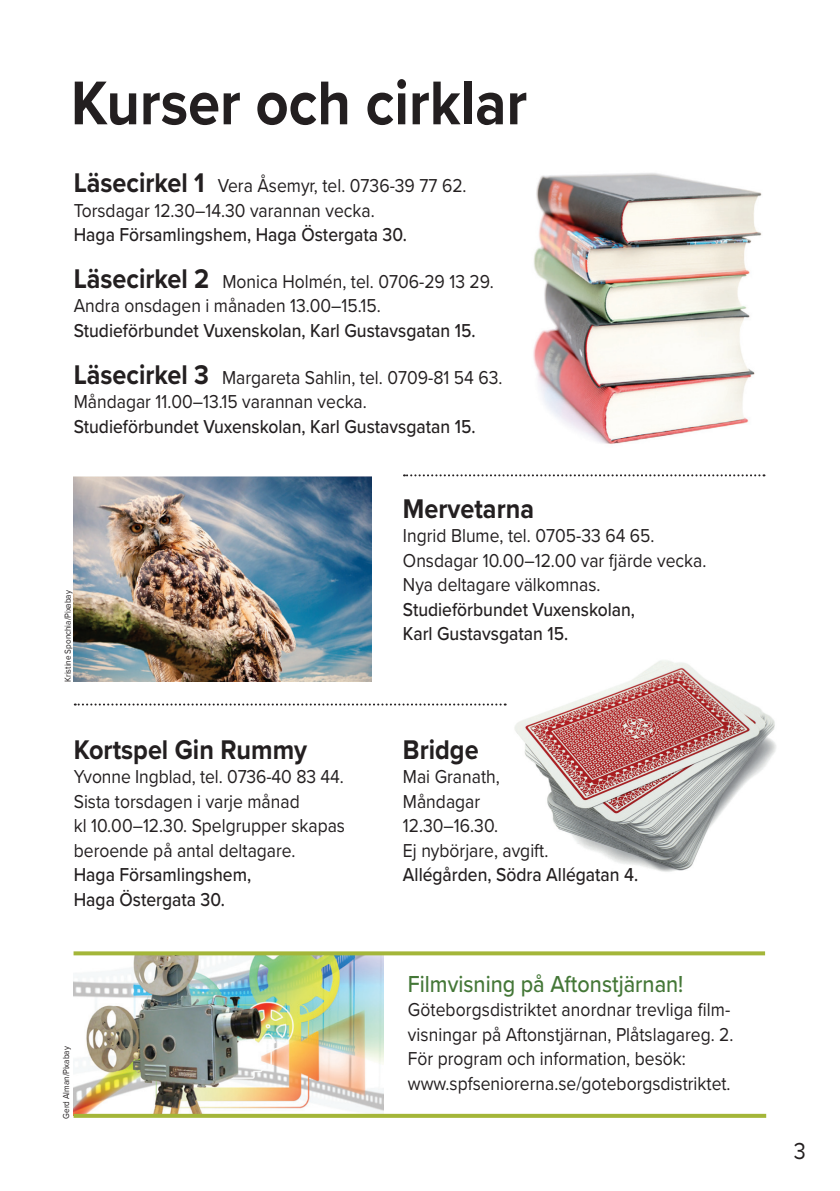
<style>
.page{position:relative;width:840px;height:1191px;background:#fff}
.page>*{position:absolute;margin:0;border:0;box-sizing:border-box;transform-origin:0 0}
.t1{font:700 64px "Proxima Nova";color:#231f20;scale:.9 1}
.t2{font:700 28px "Proxima Nova";color:#231f20;scale:.9 1}
.t3{font:500 24px "Proxima Nova";color:#447737;scale:.9 1}
.t4{font:24px "Proxima Nova";color:#231f20;scale:.9 1}
.t5{font:19.4px/24.6px "Proxima Nova";color:#231f20;scale:.9 1}
.t6{font:500 19.4px/24.6px "Proxima Nova";color:#231f20;scale:.9 1}
.t7{font:9px "Proxima Nova";color:#231f20;scale:.9 1}
.s1{font-weight:700;font-size:28px}
</style>
<div class="page">
<img style="left:74px;top:955px;width:309px;height:158px">
<img style="left:495px;top:660px;width:281px;height:212px">
<svg style="left:404px;top:474px;width:360px;height:2px"></svg>
<svg style="left:75px;top:703px;width:430px;height:2px"></svg>
<svg style="left:73px;top:951px;width:691px;height:4px;fill:#a4b639"></svg>
<svg style="left:73px;top:1113px;width:692px;height:4px;fill:#a4b639"></svg>
<img style="left:533px;top:173px;width:229px;height:271px">
<img style="left:74px;top:476px;width:298px;height:206px">
<h1 class="t1" style="left:71px;top:55px;width:508px">Kurser och cirklar</h1>
<p class="t5" style="left:74px;top:173px;width:438px"><span class="s1">Läsecirkel 1</span> Vera Åsemyr, tel. 0736-39 77 62.<br>Torsdagar 12.30–14.30 varannan vecka.</p>
<p class="t6" style="left:74px;top:222px;width:371px">Haga Församlingshem, Haga Östergata 30.</p>
<p class="t5" style="left:74px;top:268px;width:468px"><span class="s1">Läsecirkel 2</span> Monica Holmén, tel. 0706-29 13 29.<br>Andra onsdagen i månaden 13.00–15.15.</p>
<p class="t6" style="left:74px;top:317px;width:447px">Studieförbundet Vuxenskolan, Karl Gustavsgatan 15.</p>
<p class="t5" style="left:74px;top:364px;width:477px"><span class="s1">Läsecirkel 3</span> Margareta Sahlin, tel. 0709-81 54 63.<br>Måndagar 11.00–13.15 varannan vecka.</p>
<p class="t6" style="left:74px;top:413px;width:447px">Studieförbundet Vuxenskolan, Karl Gustavsgatan 15.</p>
<p class="t7" style="left:61px;top:682px;width:103px;rotate:-90deg">Kristine Sponchia/Pixabay</p>
<h2 class="t2" style="left:74px;top:728px;width:261px">Kortspel Gin Rummy</h2>
<p class="t5" style="left:74px;top:763px;width:303px">Yvonne Ingblad, tel. 0736-40 83 44.<br>Sista torsdagen i varje månad<br>kl 10.00–12.30. Spelgrupper skapas beroende på antal deltagare.</p>
<p class="t6" style="left:74px;top:861px;width:198px">Haga Församlingshem,<br>Haga Östergata 30.</p>
<p class="t7" style="left:60px;top:1118px;width:82px;rotate:-90deg">Gerd Alman/Pixabay</p>
<h2 class="t2" style="left:403px;top:487px;width:147px">Mervetarna</h2>
<p class="t5" style="left:403px;top:522px;width:338px">Ingrid Blume, tel. 0705-33 64 65.<br>Onsdagar 10.00–12.00 var fjärde vecka.<br>Nya deltagare välkomnas.</p>
<p class="t6" style="left:403px;top:596px;width:259px">Studieförbundet Vuxenskolan,<br>Karl Gustavsgatan 15.</p>
<h2 class="t2" style="left:403px;top:728px;width:86px">Bridge</h2>
<p class="t5" style="left:403px;top:763px;width:163px">Mai Granath,<br>Måndagar<br>12.30–16.30.<br>Ej nybörjare, avgift.</p>
<p class="t6" style="left:403px;top:861px;width:263px">Allégården, Södra Allégatan 4.</p>
<p class="t3" style="left:407px;top:965px;width:307px">Filmvisning på Aftonstjärnan!</p>
<p class="t5" style="left:407px;top:996px;width:363px">Göteborgsdistriktet anordnar trevliga film&shy;visningar på Aftonstjärnan, Plåtslagareg. 2.<br>För program och information, besök: www.spfseniorerna.se/goteborgsdistriktet.</p>
<p class="t4" style="left:793px;top:1133px;width:15px">3</p>
</div>
